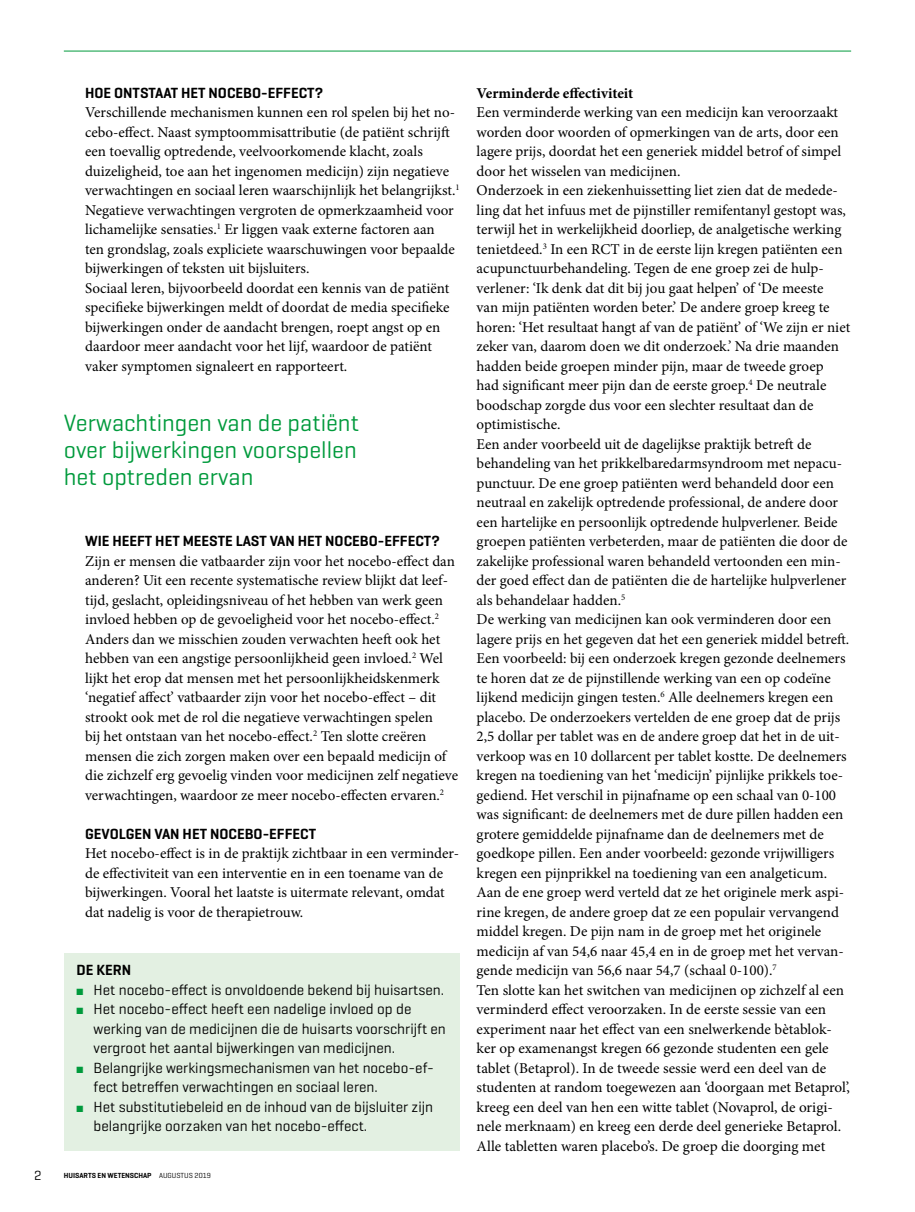
<style>
.page{position:relative;width:915px;height:1212px;background:#fff}
.page>*{position:absolute;margin:0;border:0;box-sizing:border-box;transform-origin:0 0}
.Eyecatcher_streamer{font:24px/27px "Geogrotesque";color:#009a3c;text-align:justify}
.Para_broodtekst{font:15px/19.5px "Minion Pro";color:#000}
.t1{font:15px/19.5px "Geogrotesque";color:#000}
.SectionHeading_1_tus{font:600 15px "Geogrotesque";color:#000}
.SectionHeading_2_sub{font:700 15px "Minion Pro";color:#000}
.Box_Heading_kader_ko{font:600 15px "Geogrotesque";color:#000}
.NoXML_paginacijfer_L{font:13.5px "Geogrotesque";color:#000}
.Dateline_voetregel_L{font:600 7.5px "Geogrotesque";color:#000}
.s1{color:#009a3c}
.s2{font-weight:400}
</style>
<div class="page">
<hr style="left:64px;top:51px;width:786px;height:1px;background:#009a3c">
<div style="left:64px;top:953px;width:395px;height:198px;background:#e3f0e2"></div>
<p class="SectionHeading_1_tus" style="left:85px;top:83px;width:239px">HOE ONTSTAAT HET NOCEBO-EFFECT?</p>
<p class="Para_broodtekst" style="left:85px;top:103px;width:376px">Verschillende mechanismen kunnen een rol spelen bij het no&shy;cebo-effect. Naast symptoommisattributie (de patiënt schrijft een toevallig optredende, veelvoorkomende klacht, zoals duizeligheid, toe aan het ingenomen medicijn) zijn negatieve verwachtingen en sociaal leren waarschijnlijk het belangrijkst.<sup>1</sup></p>
<p class="Para_broodtekst" style="left:85px;top:200px;width:371px">Negatieve verwachtingen vergroten de opmerkzaamheid voor lichamelijke sensaties.<sup>1</sup> Er liggen vaak externe factoren aan ten grondslag, zoals expliciete waarschuwingen voor bepaalde bijwerkingen of teksten uit bijsluiters.</p>
<p class="Para_broodtekst" style="left:85px;top:278px;width:366px">Sociaal leren, bijvoorbeeld doordat een kennis van de patiënt specifieke bijwerkingen meldt of doordat de media specifieke bijwerkingen onder de aandacht brengen, roept angst op en daardoor meer aandacht voor het lijf, waardoor de patiënt vaker symptomen signaleert en rapporteert.</p>
<p class="Eyecatcher_streamer" style="left:64px;top:408px;width:296px">Verwachtingen van de patiënt over bijwerkingen voorspellen het optreden ervan</p>
<p class="SectionHeading_1_tus" style="left:85px;top:532px;width:356px">WIE HEEFT HET MEESTE LAST VAN HET NOCEBO-EFFECT?</p>
<p class="Para_broodtekst" style="left:85px;top:551px;width:374px">Zijn er mensen die vatbaarder zijn voor het nocebo-effect dan anderen? Uit een recente systematische review blijkt dat leef&shy;tijd, geslacht, opleidingsniveau of het hebben van werk geen invloed hebben op de gevoeligheid voor het nocebo-effect.<sup>2<br></sup>Anders dan we misschien zouden verwachten heeft ook het hebben van een angstige persoonlijkheid geen invloed.<sup>2</sup> Wel lijkt het erop dat mensen met het persoonlijkheidskenmerk ‘negatief affect’ vatbaarder zijn voor het nocebo-effect – dit strookt ook met de rol die negatieve verwachtingen spelen<br>bij het ontstaan van het nocebo-effect.<sup>2</sup> Ten slotte creëren mensen die zich zorgen maken over een bepaald medicijn of die zichzelf erg gevoelig vinden voor medicijnen zelf negatieve verwachtingen, waardoor ze meer nocebo-effecten ervaren.<sup>2</sup></p>
<p class="SectionHeading_1_tus" style="left:85px;top:824px;width:232px">GEVOLGEN VAN HET NOCEBO-EFFECT</p>
<p class="Para_broodtekst" style="left:85px;top:844px;width:375px">Het nocebo-effect is in de praktijk zichtbaar in een verminder&shy;de effectiviteit van een interventie en in een toename van de bijwerkingen. Vooral het laatste is uitermate relevant, omdat dat nadelig is voor de therapietrouw.</p>
<p class="Box_Heading_kader_ko" style="left:77px;top:961px;width:56px">DE KERN</p>
<p class="t1" style="left:77px;top:979px;width:369px"><span class="s1">■</span> Het nocebo-effect is onvoldoende bekend bij huisartsen.</p>
<p class="t1" style="left:94px;top:999px;width:353px;text-indent:-17px"><span class="s1">■</span> Het nocebo-effect heeft een nadelige invloed op de werking van de medicijnen die de huisarts voorschrijft en vergroot het aantal bijwerkingen van medicijnen.</p>
<p class="t1" style="left:94px;top:1057px;width:341px;text-indent:-17px"><span class="s1">■</span> Belangrijke werkingsmechanismen van het nocebo-ef&shy;fect betreffen verwachtingen en sociaal leren.</p>
<p class="t1" style="left:94px;top:1096px;width:341px;text-indent:-17px"><span class="s1">■</span> Het substitutiebeleid en de inhoud van de bijsluiter zijn belangrijke oorzaken van het nocebo-effect.</p>
<p class="NoXML_paginacijfer_L" style="left:34px;top:1166px;width:9px">2</p>
<p class="Dateline_voetregel_L" style="left:64px;top:1171px;width:148px">HUISARTS EN WETENSCHAP <span class="s2">AUGUSTUS 2019</span></p>
<p class="SectionHeading_2_sub" style="left:476px;top:82px;width:158px">Verminderde effectiviteit</p>
<p class="Para_broodtekst" style="left:476px;top:103px;width:366px">Een verminderde werking van een medicijn kan veroorzaakt worden door woorden of opmerkingen van de arts, door een lagere prijs, doordat het een generiek middel betrof of simpel door het wisselen van medicijnen.</p>
<p class="Para_broodtekst" style="left:476px;top:181px;width:375px">Onderzoek in een ziekenhuissetting liet zien dat de medede&shy;ling dat het infuus met de pijnstiller remifentanyl gestopt was, terwijl het in werkelijkheid doorliep, de analgetische werking tenietdeed.<sup>3</sup> In een RCT in de eerste lijn kregen patiënten een acupunctuurbehandeling. Tegen de ene groep zei de hulp&shy;verlener: ‘Ik denk dat dit bij jou gaat helpen’ of ‘De meeste<br>van mijn patiënten worden beter.’ De andere groep kreeg te horen: ‘Het resultaat hangt af van de patiënt’ of ‘We zijn er niet zeker van, daarom doen we dit onderzoek.’ Na drie maanden hadden beide groepen minder pijn, maar de tweede groep<br>had significant meer pijn dan de eerste groep.<sup>4</sup> De neutrale boodschap zorgde dus voor een slechter resultaat dan de optimistische.</p>
<p class="Para_broodtekst" style="left:476px;top:434px;width:372px">Een ander voorbeeld uit de dagelijkse praktijk betreft de behandeling van het prikkelbaredarmsyndroom met nepacu&shy;punctuur. De ene groep patiënten werd behandeld door een neutraal en zakelijk optredende professional, de andere door een hartelijke en persoonlijk optredende hulpverlener. Beide groepen patiënten verbeterden, maar de patiënten die door de zakelijke professional waren behandeld vertoonden een min&shy;der goed effect dan de patiënten die de hartelijke hulpverlener als behandelaar hadden.<sup>5</sup></p>
<p class="Para_broodtekst" style="left:476px;top:610px;width:374px">De werking van medicijnen kan ook verminderen door een lagere prijs en het gegeven dat het een generiek middel betreft.<br>Een voorbeeld: bij een onderzoek kregen gezonde deelnemers te horen dat ze de pijnstillende werking van een op codeïne lijkend medicijn gingen testen.<sup>6</sup> Alle deelnemers kregen een placebo. De onderzoekers vertelden de ene groep dat de prijs 2,5 dollar per tablet was en de andere groep dat het in de uit&shy;verkoop was en 10 dollarcent per tablet kostte. De deelnemers kregen na toediening van het ‘medicijn’ pijnlijke prikkels toe&shy;gediend. Het verschil in pijnafname op een schaal van 0-100 was significant: de deelnemers met de dure pillen hadden een grotere gemiddelde pijnafname dan de deelnemers met de goedkope pillen. Een ander voorbeeld: gezonde vrijwilligers kregen een pijnprikkel na toediening van een analgeticum.<br>Aan de ene groep werd verteld dat ze het originele merk aspi&shy;rine kregen, de andere groep dat ze een populair vervangend middel kregen. De pijn nam in de groep met het originele medicijn af van 54,6 naar 45,4 en in de groep met het vervan&shy;gende medicijn van 56,6 naar 54,7 (schaal 0-100).<sup>7</sup></p>
<p class="Para_broodtekst" style="left:476px;top:980px;width:375px">Ten slotte kan het switchen van medicijnen op zichzelf al een verminderd effect veroorzaken. In de eerste sessie van een experiment naar het effect van een snelwerkende bètablok&shy;ker op examenangst kregen 66 gezonde studenten een gele tablet (Betaprol). In de tweede sessie werd een deel van de studenten at random toegewezen aan ‘doorgaan met Betaprol’, kreeg een deel van hen een witte tablet (Novaprol, de origi&shy;nele merknaam) en kreeg een derde deel generieke Betaprol.<br>Alle tabletten waren placebo’s. De groep die doorging met</p>
</div>
